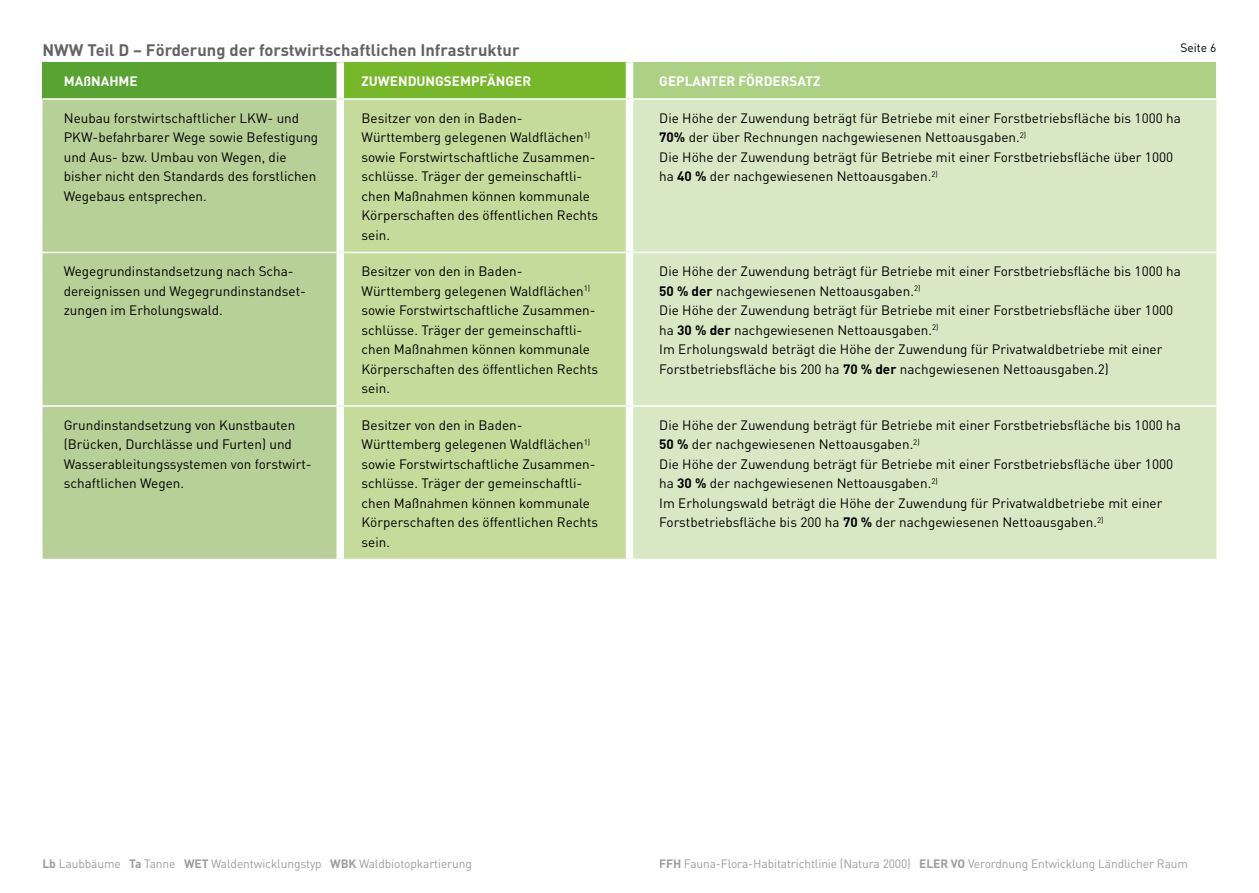
<style>
.page{position:relative;width:1259px;height:893px;background:#fff}
.page>*{position:absolute;margin:0;border:0;box-sizing:border-box;transform-origin:0 0}
.t1{font:700 16.5px "DIN";color:#646363}
.t2{font:13.5px/19.5px "DIN";color:#000}
.t3{font:700 13.5px "DIN";color:#fff}
.t4{font:12px "DIN";letter-spacing:-.01em;color:#9d9d9c}
.t5{font:12px "DIN";color:#000}
.s1{font-weight:700}
</style>
<div class="page">
<div style="left:43px;top:62px;width:297px;height:37px;background:#58a332"></div>
<div style="left:340px;top:62px;width:289px;height:37px;background:#76b82a"></div>
<div style="left:629px;top:62px;width:587px;height:37px;background:#acd084"></div>
<div style="left:43px;top:100px;width:293px;height:459px;background:#b7d098"></div>
<div style="left:344px;top:100px;width:282px;height:459px;background:#c4db9b"></div>
<div style="left:633px;top:100px;width:583px;height:459px;background:#d8e8c5"></div>
<div style="left:336px;top:62px;width:8px;height:36px;background:#fff"></div>
<div style="left:626px;top:62px;width:7px;height:36px;background:#fff"></div>
<hr style="left:43px;top:98px;width:297px;height:2px;background:#fff">
<hr style="left:340px;top:98px;width:289px;height:2px;background:#fff">
<hr style="left:629px;top:98px;width:587px;height:2px;background:#fff">
<hr style="left:43px;top:252px;width:297px;height:1px;background:#fff">
<hr style="left:340px;top:252px;width:289px;height:1px;background:#fff">
<hr style="left:629px;top:252px;width:587px;height:1px;background:#fff">
<hr style="left:43px;top:405px;width:297px;height:2px;background:#fff">
<hr style="left:340px;top:405px;width:289px;height:2px;background:#fff">
<hr style="left:629px;top:405px;width:587px;height:2px;background:#fff">
<p class="t5" style="left:1180px;top:40px;width:37px">Seite 6</p>
<p class="t1" style="left:43px;top:39px;width:478px">NWW Teil D – Förderung der forstwirtschaftlichen Infrastruktur</p>
<p class="t3" style="left:64px;top:73px;width:75px">MAßNAHME</p>
<p class="t3" style="left:361px;top:73px;width:171px">ZUWENDUNGSEMPFÄNGER</p>
<p class="t3" style="left:659px;top:73px;width:163px">GEPLANTER FÖRDERSATZ</p>
<p class="t2" style="left:64px;top:108px;width:256px">Neubau forstwirtschaftlicher LKW- und PKW-befahrbarer Wege sowie Befestigung und Aus- bzw. Umbau von Wegen, die bisher nicht den Standards des forstlichen Wegebaus entsprechen.</p>
<p class="t2" style="left:361px;top:108px;width:238px">Besitzer von den in Baden-<br>Württemberg gelegenen Waldflächen<sup>1) </sup>sowie Forstwirtschaftliche Zusammen&shy;schlüsse. Träger der gemeinschaftli&shy;chen Maßnahmen können kommunale<br>Körperschaften des öffentlichen Rechts sein.</p>
<p class="t2" style="left:659px;top:108px;width:523px">Die Höhe der Zuwendung beträgt für Betriebe mit einer Forstbetriebsfläche bis 1000 ha <span class="s1">70%</span> der über Rechnungen nachgewiesenen Nettoausgaben.<sup>2)<br></sup>Die Höhe der Zuwendung beträgt für Betriebe mit einer Forstbetriebsfläche über 1000 ha <span class="s1">40 %</span> der nachgewiesenen Nettoausgaben.<sup>2)</sup></p>
<p class="t2" style="left:64px;top:261px;width:244px">Wegegrundinstandsetzung nach Scha&shy;dereignissen und Wegegrundinstandset&shy;zungen im Erholungswald.</p>
<p class="t2" style="left:361px;top:261px;width:238px">Besitzer von den in Baden-<br>Württemberg gelegenen Waldflächen<sup>1) </sup>sowie Forstwirtschaftliche Zusammen&shy;schlüsse. Träger der gemeinschaftli&shy;chen Maßnahmen können kommunale<br>Körperschaften des öffentlichen Rechts sein.</p>
<p class="t2" style="left:659px;top:261px;width:523px">Die Höhe der Zuwendung beträgt für Betriebe mit einer Forstbetriebsfläche bis 1000 ha <span class="s1">50 % der</span> nachgewiesenen Nettoausgaben.<sup>2)<br></sup>Die Höhe der Zuwendung beträgt für Betriebe mit einer Forstbetriebsfläche über 1000 ha <span class="s1">30 % der</span> nachgewiesenen Nettoausgaben.<sup>2)<br></sup>Im Erholungswald beträgt die Höhe der Zuwendung für Privatwaldbetriebe mit einer Forstbetriebsfläche bis 200 ha <span class="s1">70 % der</span> nachgewiesenen Nettoausgaben.2)</p>
<p class="t2" style="left:64px;top:415px;width:249px">Grundinstandsetzung von Kunstbauten (Brücken, Durchlässe und Furten) und Wasserableitungssystemen von forstwirt&shy;schaftlichen Wegen.</p>
<p class="t2" style="left:361px;top:415px;width:238px">Besitzer von den in Baden-<br>Württemberg gelegenen Waldflächen<sup>1) </sup>sowie Forstwirtschaftliche Zusammen&shy;schlüsse. Träger der gemeinschaftli&shy;chen Maßnahmen können kommunale<br>Körperschaften des öffentlichen Rechts sein.</p>
<p class="t2" style="left:659px;top:415px;width:523px">Die Höhe der Zuwendung beträgt für Betriebe mit einer Forstbetriebsfläche bis 1000 ha <span class="s1">50 %</span> der nachgewiesenen Nettoausgaben.<sup>2)<br></sup>Die Höhe der Zuwendung beträgt für Betriebe mit einer Forstbetriebsfläche über 1000 ha <span class="s1">30 %</span> der nachgewiesenen Nettoausgaben.<sup>2)<br></sup>Im Erholungswald beträgt die Höhe der Zuwendung für Privatwaldbetriebe mit einer Forstbetriebsfläche bis 200 ha <span class="s1">70 %</span> der nachgewiesenen Nettoausgaben.<sup>2)</sup></p>
<p class="t4" style="left:43px;top:856px;width:431px"><span class="s1">Lb</span> Laubbäume <span class="s1">Ta</span> Tanne <span class="s1">WET</span> Waldentwicklungstyp <span class="s1">WBK</span> Waldbiotopkartierung</p>
<p class="t4" style="left:659px;top:856px;width:530px"><span class="s1">FFH</span> Fauna-Flora-Habitatrichtlinie (Natura 2000) <span class="s1">ELER VO</span> Verordnung Entwicklung Ländlicher Raum</p>
</div>
